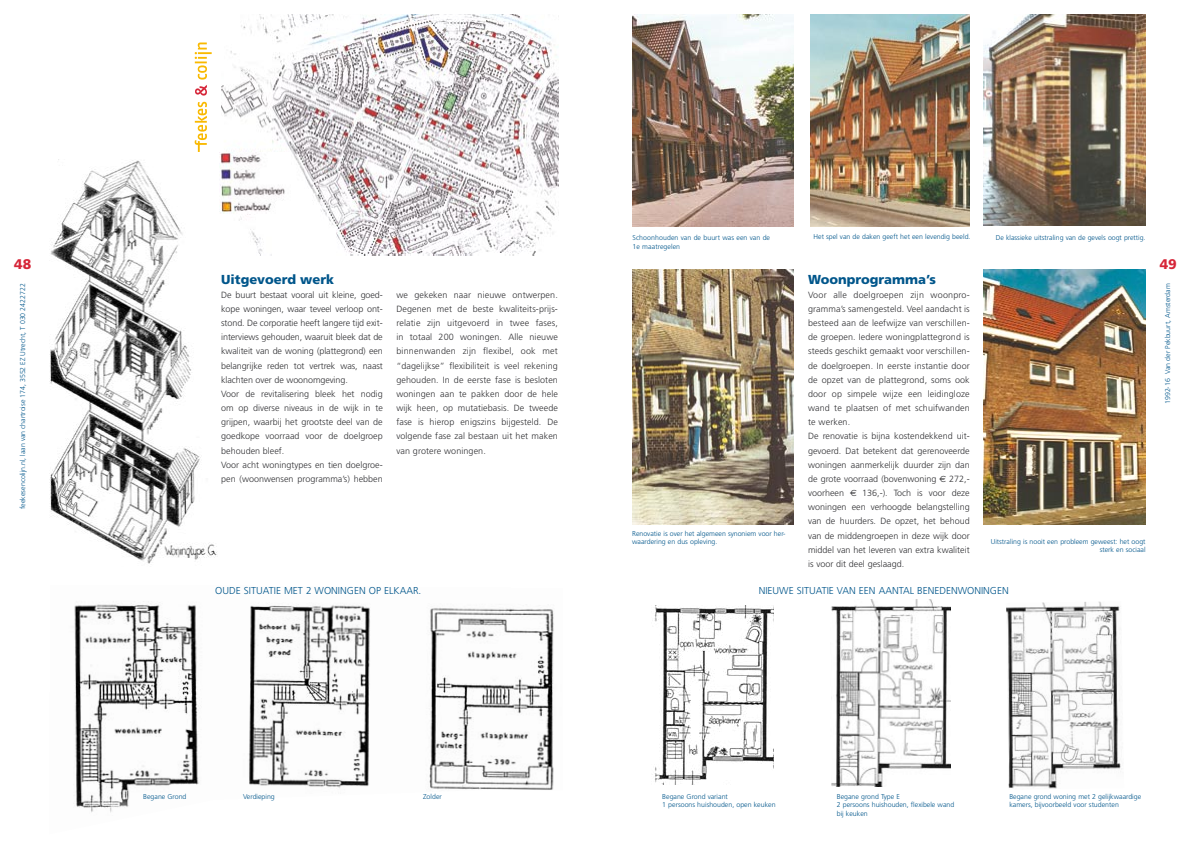
<style>
.page{position:relative;width:1191px;height:842px;background:#fff}
.page>*{position:absolute;margin:0;border:0;box-sizing:border-box;transform-origin:0 0}
.t1{font:900 14px "Frutiger";color:#d62639}
.Kolomkop{font:900 13px "Frutiger";color:#00568b}
.Fotobijschrift{font:300 10px "Frutiger";color:#00568b}
.Kolomtekst{font:300 9px/14.2px "Frutiger";color:#323235;text-align:justify}
.Fotobijschrift-2{font:300 7px/8.4px "Frutiger";color:#00568b}
.s1{font-family:"Euro Sans";font-weight:400}
</style>
<div class="page">
<svg style="left:195px;top:43px;width:17px;height:53px"></svg>
<svg style="left:195px;top:102px;width:12px;height:50px"></svg>
<img style="left:74px;top:604px;width:480px;height:209px">
<img style="left:984px;top:14px;width:161px;height:212px">
<img style="left:654px;top:605px;width:120px;height:179px">
<img style="left:831px;top:600px;width:119px;height:186px">
<img style="left:810px;top:14px;width:159px;height:213px">
<img style="left:632px;top:14px;width:162px;height:212px">
<img style="left:50px;top:159px;width:167px;height:405px">
<img style="left:984px;top:269px;width:161px;height:255px">
<img style="left:632px;top:269px;width:162px;height:255px">
<img style="left:1006px;top:601px;width:115px;height:188px">
<img style="left:221px;top:14px;width:337px;height:241px">
<img style="left:220px;top:153px;width:71px;height:61px">
<p class="Fotobijschrift-2" style="left:632px;top:234px;width:139px">Schoonhouden van de buurt was een van de<br>1e maatregelen</p>
<p class="Fotobijschrift-2" style="left:813px;top:232px;width:158px">Het spel van de daken geeft het een levendig beeld.</p>
<p class="Fotobijschrift-2" style="left:995px;top:234px;width:151px">De klassieke uitstraling van de gevels oogt prettig.</p>
<h1 class="t1" style="left:14px;top:256px;width:19px">48</h1>
<p class="Fotobijschrift-2" style="left:19px;top:509px;width:227px;rotate:-90deg">feekesencolijn.nl, laan van chartroise 174, 3552 EZ Utrecht, T 030 2422722</p>
<p class="Fotobijschrift-2" style="left:1163px;top:404px;width:122px;rotate:-90deg">1992-16 Van der Pekbuurt, Amsterdam</p>
<p class="t1" style="left:1159px;top:256px;width:19px">49</p>
<p class="Kolomkop" style="left:221px;top:271px;width:114px">Uitgevoerd werk</p>
<p class="Kolomtekst" style="left:221px;top:288px;width:163px">De buurt bestaat vooral uit kleine, goed&shy;kope woningen, waar teveel verloop ont&shy;stond. De corporatie heeft langere tijd exit&shy;interviews gehouden, waaruit bleek dat de kwaliteit van de woning (plattegrond) een belangrijke reden tot vertrek was, naast klachten over de woonomgeving.</p>
<p class="Kolomtekst" style="left:221px;top:387px;width:163px">Voor de revitalisering bleek het nodig om op diverse niveaus in de wijk in te grijpen, waarbij het grootste deel van de goedkope voorraad voor de doelgroep behouden bleef.</p>
<p class="Kolomtekst" style="left:221px;top:458px;width:163px">Voor acht woningtypes en tien doelgroe&shy;pen (woonwensen programma’s) hebben</p>
<p class="Kolomkop" style="left:808px;top:271px;width:129px">Woonprogramma’s</p>
<p class="Kolomtekst" style="left:808px;top:288px;width:163px">Voor alle doelgroepen zijn woonpro&shy;gramma’s samengesteld. Veel aandacht is besteed aan de leefwijze van verschillen&shy;de groepen. Iedere woningplattegrond is steeds geschikt gemaakt voor verschillen&shy;de doelgroepen. In eerste instantie door de opzet van de plattegrond, soms ook door op simpele wijze een leidingloze wand te plaatsen of met schuifwanden te werken.</p>
<p class="Kolomtekst" style="left:808px;top:429px;width:163px">De renovatie is bijna kostendekkend uit&shy;gevoerd. Dat betekent dat gerenoveerde woningen aanmerkelijk duurder zijn dan de grote voorraad (bovenwoning <span class="s1">€</span> 272,- voorheen <span class="s1">€</span> 136,-). Toch is voor deze woningen een verhoogde belangstelling van de huurders. De opzet, het behoud van de middengroepen in deze wijk door middel van het leveren van extra kwaliteit is voor dit deel geslaagd.</p>
<p class="Kolomtekst" style="left:396px;top:288px;width:163px">we gekeken naar nieuwe ontwerpen.<br>Degenen met de beste kwaliteits-prijs&shy;relatie zijn uitgevoerd in twee fases, in totaal 200 woningen. Alle nieuwe binnenwanden zijn flexibel, ook met “dagelijkse” flexibiliteit is veel rekening gehouden. In de eerste fase is besloten woningen aan te pakken door de hele wijk heen, op mutatiebasis. De tweede fase is hierop enigszins bijgesteld. De volgende fase zal bestaan uit het maken van grotere woningen.</p>
<p class="Fotobijschrift-2" style="left:632px;top:529px;width:155px">Renovatie is over het algemeen synoniem voor her&shy;waardering en dus opleving.</p>
<p class="Fotobijschrift-2" style="left:990px;top:537px;width:156px;text-align:right">Uitstraling is nooit een probleem geweest: het oogt sterk en sociaal</p>
<p class="Fotobijschrift" style="left:215px;top:585px;width:208px">OUDE SITUATIE MET 2 WONINGEN OP ELKAAR.</p>
<p class="Fotobijschrift-2" style="left:143px;top:793px;width:45px">Begane Grond</p>
<p class="Fotobijschrift-2" style="left:243px;top:793px;width:33px">Verdieping</p>
<p class="Fotobijschrift-2" style="left:423px;top:793px;width:20px">Zolder</p>
<p class="Fotobijschrift" style="left:758px;top:584px;width:252px">NIEUWE SITUATIE VAN EEN AANTAL BENEDENWONINGEN</p>
<p class="Fotobijschrift-2" style="left:662px;top:792px;width:67px">Begane Grond variant</p>
<p class="Fotobijschrift-2" style="left:662px;top:801px;width:115px">1 persoons huishouden, open keuken</p>
<p class="Fotobijschrift-2" style="left:837px;top:792px;width:65px">Begane grond Type E</p>
<p class="Fotobijschrift-2" style="left:837px;top:801px;width:119px">2 persoons huishouden, flexibele wand bij keuken</p>
<p class="Fotobijschrift-2" style="left:1009px;top:792px;width:133px">Begane grond woning met 2 gelijkwaardige kamers, bijvoorbeeld voor studenten</p>
</div>
